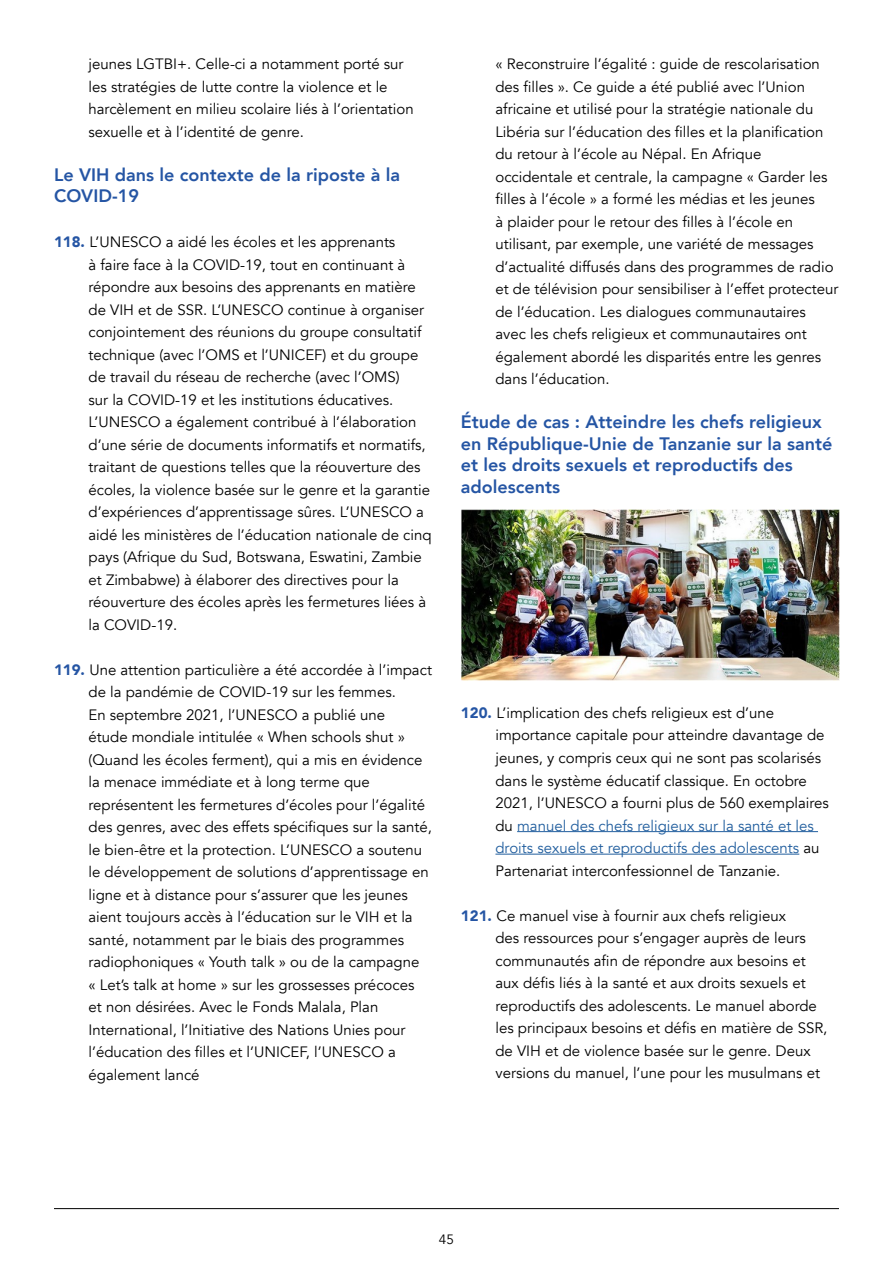
<style>
.page{position:relative;width:893px;height:1263px;background:#fff}
.page>*{position:absolute;margin:0;border:0;box-sizing:border-box;transform-origin:0 0}
.t1{font:800 18px/21.6px "Avenir";color:#2555a4}
.t2{font:15px/22.5px "Avenir";color:#000}
.t3{font:13.5px "Avenir";color:#000}
.s1{font-weight:900;color:#2555a4}
.s2{color:#215e9e}
</style>
<div class="page">
<hr style="left:517px;top:831px;width:301px;height:1px;background:#215e9e">
<hr style="left:495px;top:854px;width:304px;height:1px;background:#215e9e">
<hr style="left:54px;top:1208px;width:785px;height:1px;background:#000">
<img style="left:461px;top:509px;width:378px;height:171px">
<p class="t2" style="left:89px;top:53px;width:327px">jeunes LGTBI+. Celle-ci a notamment porté sur les stratégies de lutte contre la violence et le harcèlement en milieu scolaire liés à l’orientation sexuelle et à l’identité de genre.</p>
<p class="t1" style="left:54px;top:164px;width:347px">Le VIH dans le contexte de la riposte à la<br>COVID-19</p>
<p class="t2" style="left:88px;top:231px;width:345px;text-indent:-34px"><span class="s1">118.</span> L’UNESCO a aidé les écoles et les apprenants<br>à faire face à la COVID-19, tout en continuant à répondre aux besoins des apprenants en matière de VIH et de SSR. L’UNESCO continue à organiser conjointement des réunions du groupe consultatif technique (avec l’OMS et l’UNICEF) et du groupe de travail du réseau de recherche (avec l’OMS)<br>sur la COVID-19 et les institutions éducatives.<br>L’UNESCO a également contribué à l’élaboration d’une série de documents informatifs et normatifs, traitant de questions telles que la réouverture des écoles, la violence basée sur le genre et la garantie d’expériences d’apprentissage sûres. L’UNESCO a aidé les ministères de l’éducation nationale de cinq pays (Afrique du Sud, Botswana, Eswatini, Zambie et Zimbabwe) à élaborer des directives pour la réouverture des écoles après les fermetures liées à la COVID-19.</p>
<p class="t2" style="left:88px;top:659px;width:345px;text-indent:-34px"><span class="s1">119.</span> Une attention particulière a été accordée à l’impact de la pandémie de COVID-19 sur les femmes.<br>En septembre 2021, l’UNESCO a publié une<br>étude mondiale intitulée « When schools shut » (Quand les écoles ferment), qui a mis en évidence la menace immédiate et à long terme que représentent les fermetures d’écoles pour l’égalité des genres, avec des effets spécifiques sur la santé, le bien-être et la protection. L’UNESCO a soutenu le développement de solutions d’apprentissage en ligne et à distance pour s’assurer que les jeunes aient toujours accès à l’éducation sur le VIH et la santé, notamment par le biais des programmes radiophoniques « Youth talk » ou de la campagne<br>« Let’s talk at home » sur les grossesses précoces<br>et non désirées. Avec le Fonds Malala, Plan International, l’Initiative des Nations Unies pour l’éducation des filles et l’UNICEF, l’UNESCO a également lancé</p>
<p class="t2" style="left:495px;top:53px;width:344px">« Reconstruire l’égalité : guide de rescolarisation des filles ». Ce guide a été publié avec l’Union africaine et utilisé pour la stratégie nationale du Libéria sur l’éducation des filles et la planification du retour à l’école au Népal. En Afrique occidentale et centrale, la campagne « Garder les filles à l’école » a formé les médias et les jeunes<br>à plaider pour le retour des filles à l’école en utilisant, par exemple, une variété de messages d’actualité diffusés dans des programmes de radio et de télévision pour sensibiliser à l’effet protecteur de l’éducation. Les dialogues communautaires avec les chefs religieux et communautaires ont également abordé les disparités entre les genres dans l’éducation.</p>
<p class="t1" style="left:461px;top:411px;width:373px">Étude de cas : Atteindre les chefs religieux en République-Unie de Tanzanie sur la santé et les droits sexuels et reproductifs des adolescents</p>
<p class="t2" style="left:495px;top:702px;width:335px;text-indent:-34px"><span class="s1">120.</span> L’implication des chefs religieux est d’une importance capitale pour atteindre davantage de jeunes, y compris ceux qui ne sont pas scolarisés dans le système éducatif classique. En octobre 2021, l’UNESCO a fourni plus de 560 exemplaires du <span class="s2">manuel des chefs religieux sur la santé et les droits sexuels et reproductifs des adolescents</span> au Partenariat interconfessionnel de Tanzanie.</p>
<p class="t2" style="left:495px;top:904px;width:333px;text-indent:-34px"><span class="s1">121.</span> Ce manuel vise à fournir aux chefs religieux<br>des ressources pour s’engager auprès de leurs communautés afin de répondre aux besoins et aux défis liés à la santé et aux droits sexuels et reproductifs des adolescents. Le manuel aborde les principaux besoins et défis en matière de SSR, de VIH et de violence basée sur le genre. Deux versions du manuel, l’une pour les musulmans et</p>
<p class="t3" style="left:439px;top:1231px;width:17px">45</p>
</div>
